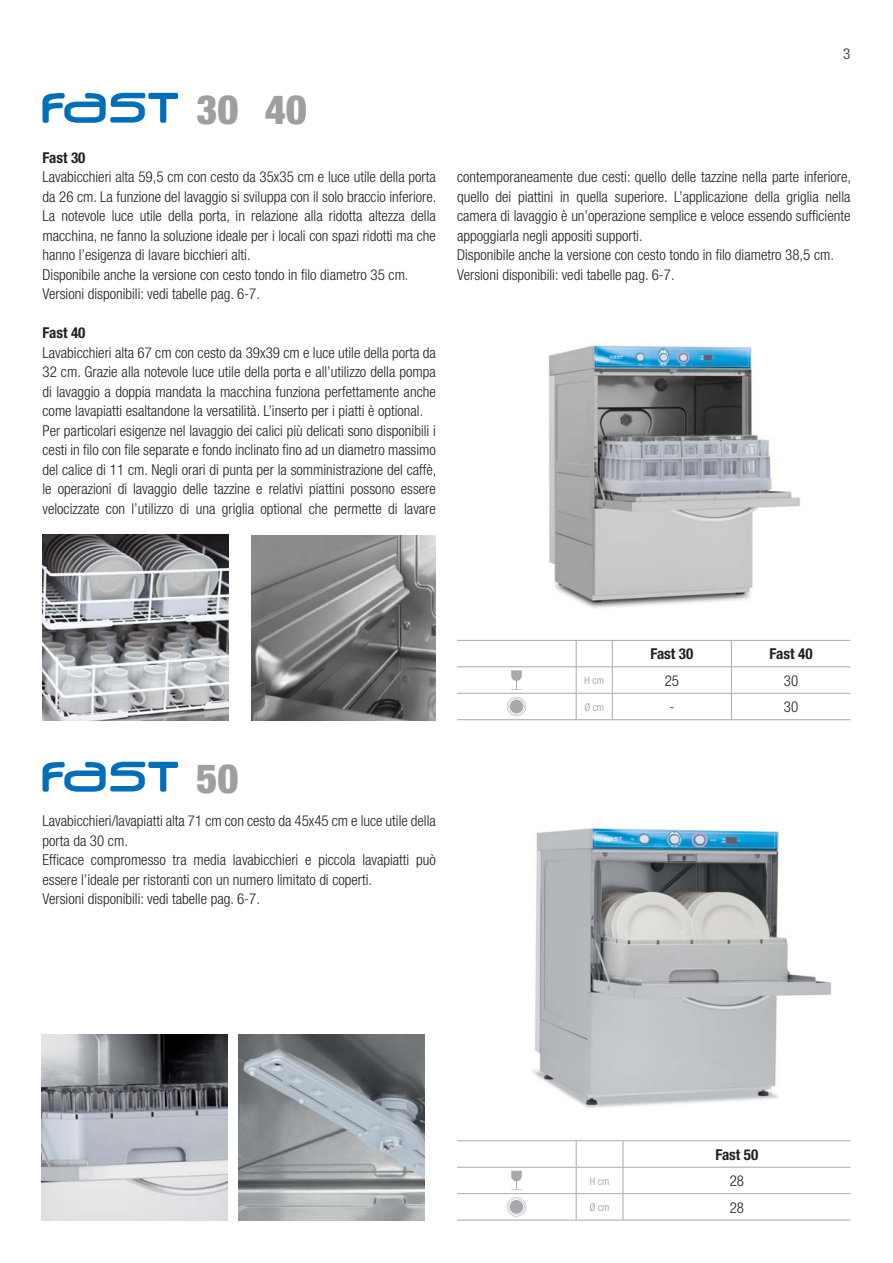
<style>
.page{position:relative;width:893px;height:1263px;background:#fff}
.page>*{position:absolute;margin:0;border:0;box-sizing:border-box;transform-origin:0 0}
.t1{font:900 condensed 40.5px "Helvetica Neue";color:#9d9fa1}
.t2{font:300 condensed 15px/19.5px "Helvetica Neue";color:#231f20}
.t3{font:700 condensed 15px "Helvetica Neue";color:#231f20}
.t4{font:300 condensed 10.5px "Helvetica Neue";color:#939598}
</style>
<div class="page">
<img style="left:549px;top:343px;width:251px;height:265px">
<img style="left:42px;top:1034px;width:186px;height:186px">
<img style="left:533px;top:823px;width:299px;height:285px">
<hr style="left:457px;top:640px;width:155px;height:1px;background:#a7a9ac">
<hr style="left:612px;top:640px;width:119px;height:1px;background:#a7a9ac">
<hr style="left:731px;top:640px;width:119px;height:1px;background:#a7a9ac">
<hr style="left:457px;top:666px;width:155px;height:1px;background:#a7a9ac">
<hr style="left:612px;top:666px;width:119px;height:1px;background:#a7a9ac">
<hr style="left:731px;top:666px;width:119px;height:1px;background:#a7a9ac">
<hr style="left:457px;top:693px;width:155px;height:1px;background:#a7a9ac">
<svg style="left:576px;top:641px;width:1px;height:78px"></svg>
<hr style="left:612px;top:693px;width:119px;height:1px;background:#a7a9ac">
<svg style="left:612px;top:641px;width:1px;height:78px"></svg>
<hr style="left:731px;top:693px;width:119px;height:1px;background:#a7a9ac">
<svg style="left:731px;top:641px;width:1px;height:78px"></svg>
<hr style="left:457px;top:719px;width:393px;height:1px;background:#a7a9ac">
<svg style="left:511px;top:670px;width:11px;height:20px"></svg>
<svg style="left:507px;top:697px;width:19px;height:19px"></svg>
<svg style="left:508px;top:698px;width:17px;height:17px"></svg>
<div style="left:508px;top:698px;width:17px;height:17px;border:1px solid #fff;border-radius:50%"></div>
<div style="left:509px;top:699px;width:15px;height:15px;border:1px solid #fff;border-radius:50%"></div>
<svg style="left:43px;top:762px;width:135px;height:30px"></svg>
<svg style="left:43px;top:93px;width:135px;height:30px"></svg>
<hr style="left:457px;top:1140px;width:166px;height:1px;background:#a7a9ac">
<hr style="left:623px;top:1140px;width:227px;height:1px;background:#a7a9ac">
<hr style="left:457px;top:1167px;width:166px;height:1px;background:#a7a9ac">
<hr style="left:623px;top:1167px;width:227px;height:1px;background:#a7a9ac">
<hr style="left:457px;top:1193px;width:166px;height:1px;background:#a7a9ac">
<svg style="left:576px;top:1141px;width:1px;height:79px"></svg>
<hr style="left:623px;top:1193px;width:227px;height:1px;background:#a7a9ac">
<svg style="left:623px;top:1141px;width:1px;height:79px"></svg>
<hr style="left:457px;top:1220px;width:393px;height:1px;background:#a7a9ac">
<svg style="left:511px;top:1171px;width:11px;height:19px"></svg>
<svg style="left:507px;top:1197px;width:19px;height:19px"></svg>
<svg style="left:508px;top:1198px;width:17px;height:17px"></svg>
<div style="left:508px;top:1198px;width:17px;height:18px;border:1px solid #fff;border-radius:50%"></div>
<div style="left:509px;top:1199px;width:15px;height:15px;border:1px solid #fff;border-radius:50%"></div>
<img style="left:43px;top:534px;width:186px;height:186px">
<img style="left:251px;top:535px;width:185px;height:185px">
<img style="left:239px;top:1034px;width:186px;height:186px">
<h1 class="t1" style="left:196px;top:95px;width:112px">30 40</h1>
<p class="t3" style="left:43px;top:152px;width:44px">Fast 30</p>
<p class="t2" style="left:43px;top:168px;width:395px">Lavabicchieri alta 59,5 cm con cesto da 35x35 cm e luce utile della porta da 26 cm. La funzione del lavaggio si sviluppa con il solo braccio inferiore.<br>La notevole luce utile della porta, in relazione alla ridotta altezza della macchina, ne fanno la soluzione ideale per i locali con spazi ridotti ma che hanno l’esigenza di lavare bicchieri alti.<br>Disponibile anche la versione con cesto tondo in filo diametro 35 cm.<br>Versioni disponibili: vedi tabelle pag. 6-7.</p>
<p class="t3" style="left:43px;top:327px;width:44px">Fast 40</p>
<p class="t2" style="left:43px;top:344px;width:395px">Lavabicchieri alta 67 cm con cesto da 39x39 cm e luce utile della porta da 32 cm. Grazie alla notevole luce utile della porta e all’utilizzo della pompa di lavaggio a doppia mandata la macchina funziona perfettamente anche come lavapiatti esaltandone la versatilità. L’inserto per i piatti è optional.<br>Per particolari esigenze nel lavaggio dei calici più delicati sono disponibili i cesti in filo con file separate e fondo inclinato fino ad un diametro massimo del calice di 11 cm. Negli orari di punta per la somministrazione del caffè, le operazioni di lavaggio delle tazzine e relativi piattini possono essere velocizzate con l’utilizzo di una griglia optional che permette di lavare</p>
<p class="t2" style="left:843px;top:45px;width:9px">3</p>
<p class="t2" style="left:457px;top:168px;width:395px">contemporaneamente due cesti: quello delle tazzine nella parte inferiore, quello dei piattini in quella superiore. L’applicazione della griglia nella camera di lavaggio è un’operazione semplice e veloce essendo sufficiente appoggiarla negli appositi supporti.<br>Disponibile anche la versione con cesto tondo in filo diametro 38,5 cm.<br>Versioni disponibili: vedi tabelle pag. 6-7.</p>
<h1 class="t1" style="left:196px;top:764px;width:44px">50</h1>
<p class="t2" style="left:43px;top:812px;width:395px">Lavabicchieri/lavapiatti alta 71 cm con cesto da 45x45 cm e luce utile della porta da 30 cm.<br>Efficace compromesso tra media lavabicchieri e piccola lavapiatti può essere l’ideale per ristoranti con un numero limitato di coperti.<br>Versioni disponibili: vedi tabelle pag. 6-7.</p>
<p class="t3" style="left:650px;top:649px;width:44px">Fast 30</p>
<p class="t3" style="left:770px;top:649px;width:44px">Fast 40</p>
<p class="t4" style="left:584px;top:677px;width:21px">H cm</p>
<p class="t2" style="left:665px;top:672px;width:16px">25</p>
<p class="t2" style="left:784px;top:672px;width:16px">30</p>
<p class="t4" style="left:584px;top:703px;width:21px">Ø cm</p>
<p class="t2" style="left:669px;top:699px;width:6px">-</p>
<p class="t2" style="left:784px;top:699px;width:16px">30</p>
<p class="t3" style="left:715px;top:1149px;width:44px">Fast 50</p>
<p class="t4" style="left:590px;top:1177px;width:21px">H cm</p>
<p class="t2" style="left:730px;top:1172px;width:16px">28</p>
<p class="t4" style="left:590px;top:1203px;width:21px">Ø cm</p>
<p class="t2" style="left:730px;top:1199px;width:16px">28</p>
</div>
